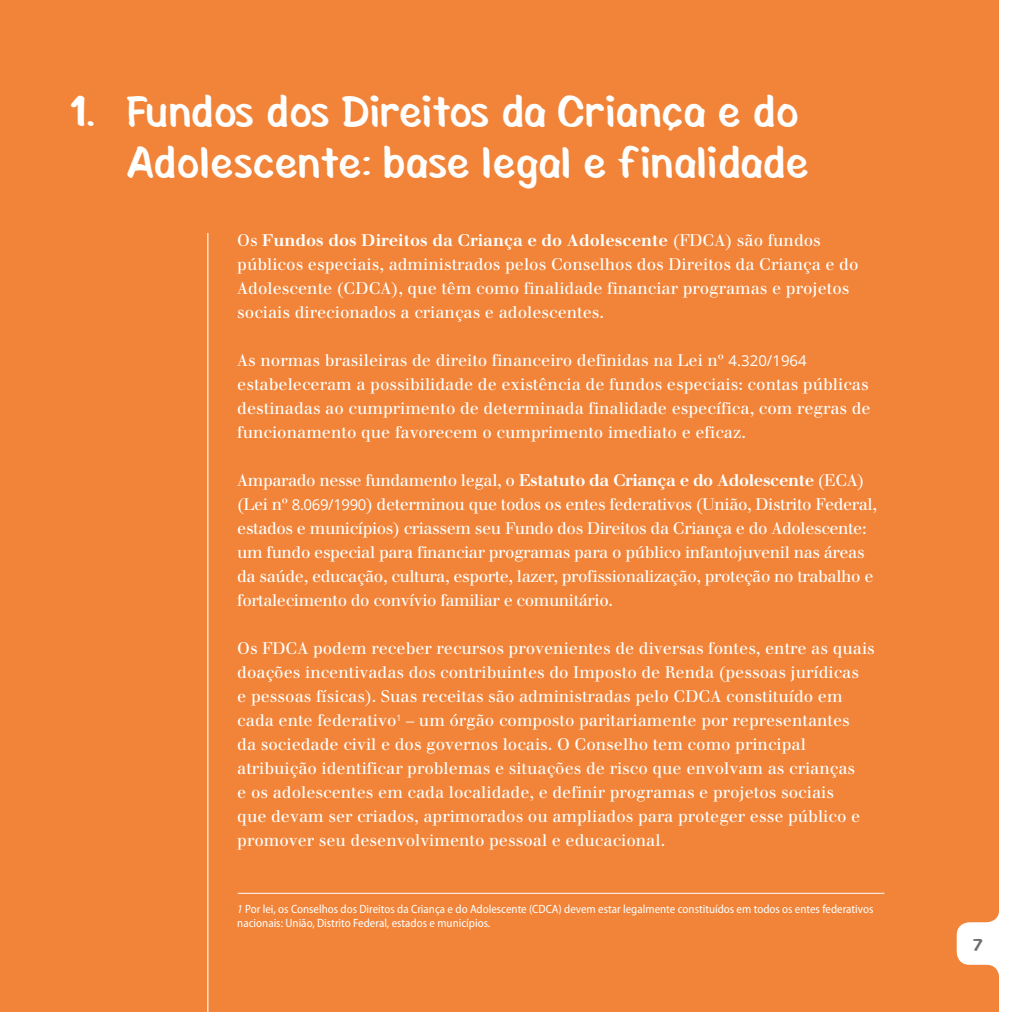
<style>
.page{position:relative;width:1012px;height:1012px;background:#f18438}
.page>*{position:absolute;margin:0;border:0;box-sizing:border-box;transform-origin:0 0}
.t1{font:45px/51px "Fatsoline";color:#fff}
.t2{font:18px "Fatsoline";color:#706f6f}
.t3{font:16.5px/24px "Walbaum LT";color:#fff}
.t4{font:16.5px/24px "Walbaum LT";letter-spacing:-.025em;color:#fff}
.t5{font:semi-condensed 12px/14.4px "Myriad Pro";color:#fff}
.s1{font-weight:700}
.s2{font-family:"Open Sans";font-size:15px}
.s3{font-style:italic}
</style>
<div class="page">
<hr style="left:207px;top:233px;width:1px;height:779px;background:#fff">
<svg style="left:957px;top:912px;width:42px;height:63px"></svg>
<hr style="left:238px;top:893px;width:646px;height:1px;background:#fff">
<div style="left:999px;top:0;width:13px;height:1012px;background:#fff"></div>
<h1 class="t1" style="left:68px;top:85px;width:31px">1.</h1>
<h1 class="t1" style="left:128px;top:86px;width:684px">Fundos dos Direitos da Criança e do<br>Adolescente: base legal e finalidade</h1>
<p class="t3" style="left:237px;top:228px;width:623px">Os <span class="s1">Fundos dos Direitos da Criança e do Adolescente</span> (FDCA) são fundos públicos especiais, administrados pelos Conselhos dos Direitos da Criança e do Adolescente (CDCA), que têm como finalidade financiar programas e projetos sociais direcionados a crianças e adolescentes.</p>
<p class="t3" style="left:237px;top:348px;width:635px">As normas brasileiras de direito financeiro definidas na Lei nº <span class="s2">4.320/1964 </span>estabeleceram a possibilidade de existência de fundos especiais: contas públicas destinadas ao cumprimento de determinada finalidade específica, com regras de funcionamento que favorecem o cumprimento imediato e eficaz.</p>
<p class="t4" style="left:237px;top:468px;width:641px">Amparado nesse fundamento legal, o <span class="s1">Estatuto da Criança e do Adolescente</span> (ECA) (Lei nº <span class="s2">8.069/1990</span>) determinou que todos os entes federativos (União, Distrito Federal, estados e municípios) criassem seu Fundo dos Direitos da Criança e do Adolescente: um fundo especial para financiar programas para o público infantojuvenil nas áreas da saúde, educação, cultura, esporte, lazer, profissionalização, proteção no trabalho e fortalecimento do convívio familiar e comunitário.</p>
<p class="t3" style="left:237px;top:636px;width:639px">Os FDCA podem receber recursos provenientes de diversas fontes, entre as quais doações incentivadas dos contribuintes do Imposto de Renda (pessoas jurídicas<br>e pessoas físicas). Suas receitas são administradas pelo CDCA constituído em cada ente federativo<sup>1</sup> – um órgão composto paritariamente por representantes<br>da sociedade civil e dos governos locais. O Conselho tem como principal atribuição identificar problemas e situações de risco que envolvam as crianças<br>e os adolescentes em cada localidade, e definir programas e projetos sociais<br>que devam ser criados, aprimorados ou ampliados para proteger esse público e promover seu desenvolvimento pessoal e educacional.</p>
<p class="t5" style="left:237px;top:902px;width:638px"><span class="s3">1</span> Por lei, os Conselhos dos Direitos da Criança e do Adolescente (CDCA) devem estar legalmente constituídos em todos os entes federativos nacionais: União, Distrito Federal, estados e municípios.</p>
<p class="t2" style="left:973px;top:934px;width:12px">7</p>
</div>
